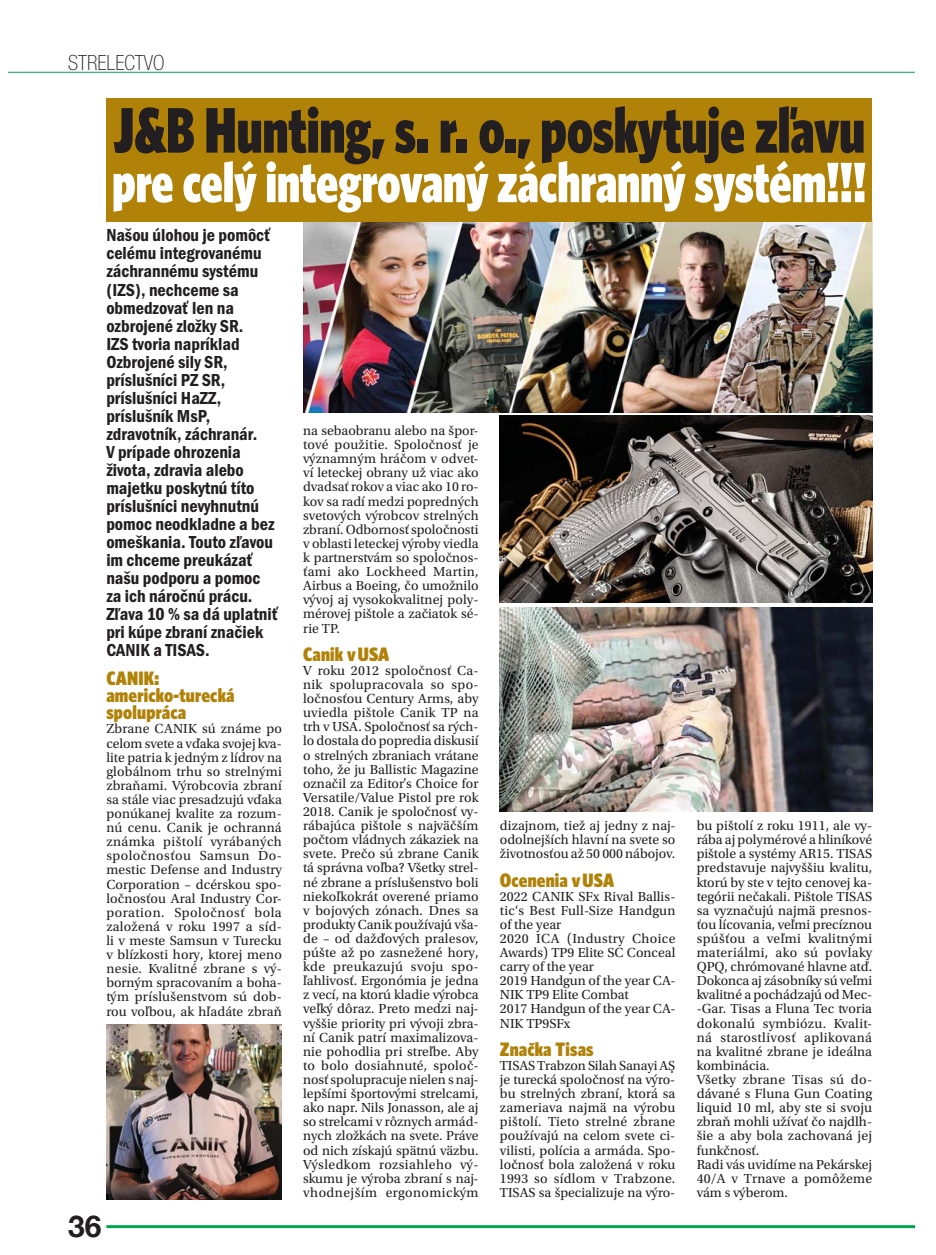
<style>
.page{position:relative;width:936px;height:1255px;background:#fff}
.page>*{position:absolute;margin:0;border:0;box-sizing:border-box;transform-origin:0 0}
.t1{font:64.5px "Whitney Cond CE Black";color:#231f20;scale:.87 1}
.t2{font:57px "Whitney Cond CE Black";color:#fff;scale:.88 1}
.t3{font:700 30px "Helvetica Neue";color:#231f20}
.t4{font:100 condensed 21px "Helvetica Neue";color:#231f20}
.t5{font:19.5px/17.1px "Whitney Cond CE Black";letter-spacing:.01em;color:#b18208}
.t6{font:18px/18px "Franklin Got URWTOT Dem Con";color:#231f20}
.t7{font:13.8px/14.1px "Utopia Std";color:#231f20;text-align:justify}
</style>
<div class="page">
<img style="left:303px;top:221px;width:569px;height:191px">
<div style="left:106px;top:98px;width:766px;height:123px;background:#b18208"></div>
<hr style="left:9px;top:72px;width:905px;height:1px;background:#00a650">
<hr style="left:106px;top:1225px;width:808px;height:3px;background:#00a650">
<img style="left:500px;top:607px;width:372px;height:204px">
<img style="left:106px;top:1024px;width:176px;height:175px">
<img style="left:500px;top:416px;width:372px;height:187px">
<h3 class="t4" style="left:68px;top:51px;width:98px">STRELECTVO</h3>
<h1 class="t1" style="left:113px;top:93px;width:865px">J&amp;B Hunting, s. r. o., poskytuje zľavu</h1>
<h2 class="t2" style="left:112px;top:149px;width:858px">pre celý integrovaný záchranný systém!!!</h2>
<p class="t6" style="left:106px;top:228px;width:173px">Našou úlohou je pomôcť celému integrovanému záchrannému systému (IZS), nechceme sa obmedzovať len na ozbrojené zložky SR.<br>IZS tvoria napríklad<br>Ozbrojené sily SR, príslušníci PZ SR, príslušníci HaZZ, príslušník MsP, zdravotník, záchranár.<br>V prípade ohrozenia života, zdravia alebo majetku poskytnú títo príslušníci nevyhnutnú pomoc neodkladne a bez omeškania. Touto zľavou im chceme preukázať našu podporu a pomoc za ich náročnú prácu.<br>Zľava 10 % sa dá uplatniť pri kúpe zbraní značiek<br>CANIK a TISAS.</p>
<h3 class="t5" style="left:106px;top:669px;width:129px">CANIK: americko-turecká spolupráca</h3>
<p class="t7" style="left:106px;top:723px;width:177px">Zbrane CANIK sú známe po celom svete a vďaka svojej kva&shy;lite patria k jedným z lídrov na globálnom trhu so strelnými zbraňami. Výrobcovia zbraní sa stále viac presadzujú vďaka ponúkanej kvalite za rozum&shy;nú cenu. Canik je ochranná známka pištolí vyrábaných spoločnosťou Samsun Do&shy;mestic Defense and Industry Corporation – dcérskou spo&shy;ločnosťou Aral Industry Cor&shy;poration. Spoločnosť bola založená v roku 1997 a síd&shy;li v meste Samsun v Turecku v blízkosti hory, ktorej meno nesie. Kvalitné zbrane s vý&shy;borným spracovaním a boha&shy;tým príslušenstvom sú dob&shy;rou voľbou, ak hľadáte zbraň</p>
<p class="t7" style="left:303px;top:425px;width:177px">na sebaobranu alebo na špor&shy;tové použitie. Spoločnosť je významným hráčom v odvet&shy;ví leteckej obrany už viac ako dvadsať rokov a viac ako 10 ro&shy;kov sa radí medzi popredných svetových výrobcov strelných zbraní. Odbornosť spoločnosti v oblasti leteckej výroby viedla k partnerstvám so spoločnos&shy;ťami ako Lockheed Martin, Airbus a Boeing, čo umožnilo vývoj aj vysokokvalitnej poly&shy;mérovej pištole a začiatok sé&shy;rie TP.</p>
<h3 class="t5" style="left:303px;top:645px;width:88px">Canik v USA</h3>
<p class="t7" style="left:303px;top:664px;width:177px">V roku 2012 spoločnosť Ca&shy;nik spolupracovala so spo&shy;ločnosťou Century Arms, aby uviedla pištole Canik TP na trh v USA. Spoločnosť sa rých&shy;lo dostala do popredia diskusií o strelných zbraniach vrátane toho, že ju Ballistic Magazine označil za Editor’s Choice for Versatile/Value Pistol pre rok 2018. Canik je spoločnosť vy&shy;rábajúca pištole s najväčším počtom vládnych zákaziek na svete. Prečo sú zbrane Canik tá správna voľba? Všetky strel&shy;né zbrane a príslušenstvo boli niekoľkokrát overené priamo v bojových zónach. Dnes sa produkty Canik používajú vša&shy;de – od dažďových pralesov, púšte až po zasnežené hory, kde preukazujú svoju spo&shy;ľahlivosť. Ergonómia je jedna z vecí, na ktorú kladie výrobca veľký dôraz. Preto medzi naj&shy;vyššie priority pri vývoji zbra&shy;ní Canik patrí maximalizova&shy;nie pohodlia pri streľbe. Aby to bolo dosiahnuté, spoloč&shy;nosť spolupracuje nielen s naj&shy;lepšími športovými strelcami, ako napr. Nils Jonasson, ale aj so strelcami v rôznych armád&shy;nych zložkách na svete. Práve od nich získajú spätnú väzbu.<br>Výsledkom rozsiahleho vý&shy;skumu je výroba zbraní s naj&shy;vhodnejším ergonomickým</p>
<p class="t7" style="left:500px;top:819px;width:177px">dizajnom, tiež aj jedny z naj&shy;odolnejších hlavní na svete so životnosťou až 50 000 nábojov.</p>
<h3 class="t5" style="left:500px;top:871px;width:116px">Ocenenia v USA</h3>
<p class="t7" style="left:500px;top:890px;width:177px;text-align:left">2022 CANIK SFx Rival Ballis&shy;tic‘s Best Full-Size Handgun of the year<br>2020 ICA (Industry Choice<br>Awards) TP9 Elite SC Conceal carry of the year<br>2019 Handgun of the year CA-<br>NIK TP9 Elite Combat<br>2017 Handgun of the year CA-<br>NIK TP9SFx</p>
<h3 class="t5" style="left:500px;top:1040px;width:95px">Značka Tisas</h3>
<p class="t7" style="left:500px;top:1059px;width:177px">TISAS Trabzon Silah Sanayi AŞ je turecká spoločnosť na výro&shy;bu strelných zbraní, ktorá sa zameriava najmä na výrobu pištolí. Tieto strelné zbrane používajú na celom svete ci&shy;vilisti, polícia a armáda. Spo&shy;ločnosť bola založená v roku 1993 so sídlom v Trabzone.<br>TISAS sa špecializuje na výro-</p>
<p class="t7" style="left:696px;top:819px;width:177px;text-align:left">bu pištolí z roku 1911, ale vy&shy;rába aj polymérové a hliníkové pištole a systémy AR15. TISAS predstavuje najvyššiu kvalitu, ktorú by ste v tejto cenovej ka&shy;tegórii nečakali. Pištole TISAS sa vyznačujú najmä presnos&shy;ťou lícovania, veľmi precíznou spúšťou a veľmi kvalitnými materiálmi, ako sú povlaky<br>QPQ, chrómované hlavne atď.<br>Dokonca aj zásobníky sú veľmi kvalitné a pochádzajú od Mec--Gar. Tisas a Fluna Tec tvoria dokonalú symbiózu. Kvalit&shy;ná starostlivosť aplikovaná na kvalitné zbrane je ideálna kombinácia.<br>Všetky zbrane Tisas sú do&shy;dávané s Fluna Gun Coating liquid 10 ml, aby ste si svoju zbraň mohli užívať čo najdlh&shy;šie a aby bola zachovaná jej funkčnosť.<br>Radi vás uvidíme na Pekárskej<br>40/A v Trnave a pomôžeme vám s výberom.</p>
<h3 class="t3" style="left:68px;top:1208px;width:35px">36</h3>
</div>
